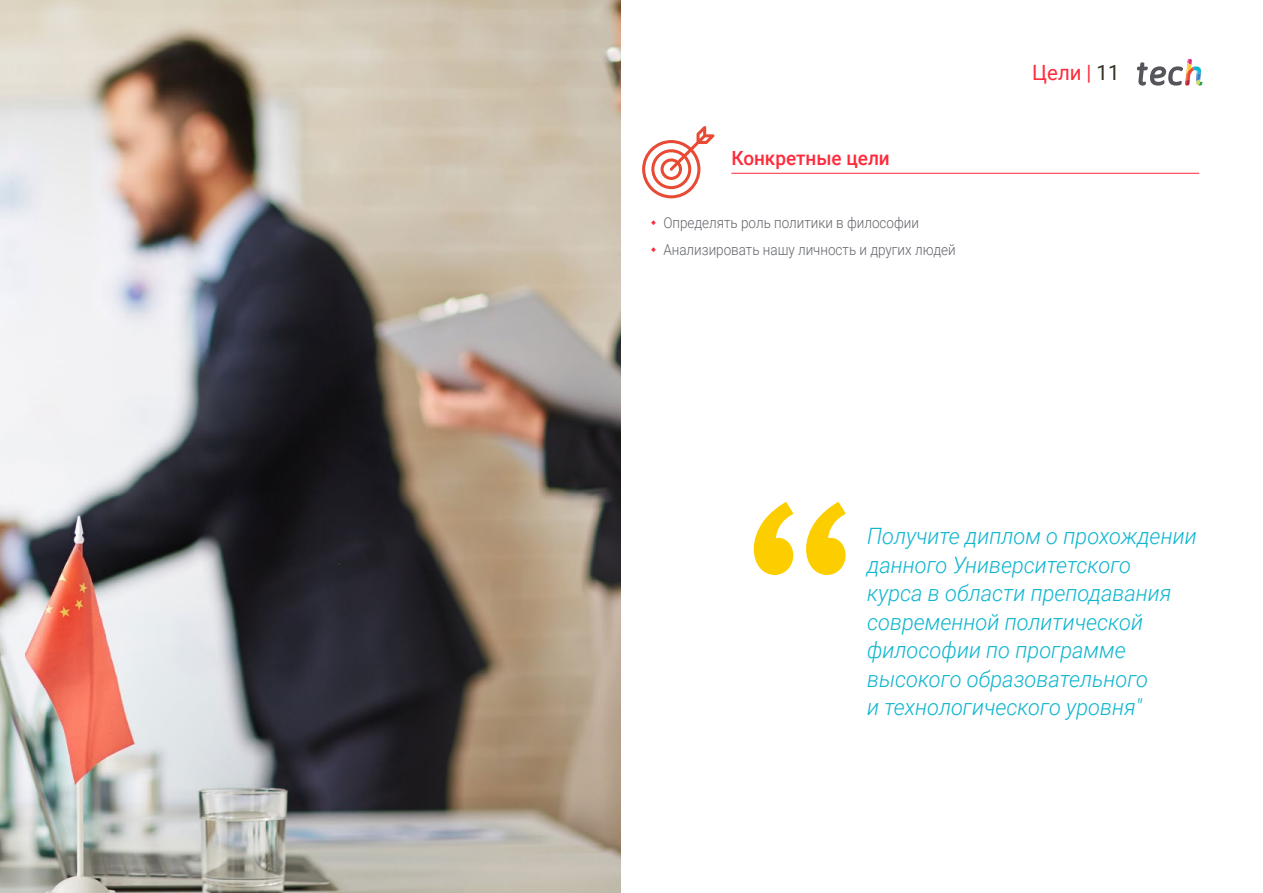
<style>
.page{position:relative;width:1263px;height:893px;background:#fff}
.page>*{position:absolute;margin:0;border:0;box-sizing:border-box;transform-origin:0 0}
.t1{font:italic 300 22.5px/28.5px "Roboto";color:#0fb6cf}
.t2{font:21px "Roboto";color:#ff293a}
.t3{font:500 19.5px "Roboto";color:#ff293a}
.t4{font:300 15px/26.7px "Roboto";color:#61646a;scale:.9 1}
.s1{color:#312e20}
</style>
<div class="page">
<hr style="left:731px;top:173px;width:468px;height:1px;background:#ff293a">
<svg style="left:642px;top:126px;width:72px;height:72px"></svg>
<svg style="left:1137px;top:59px;width:65px;height:27px"></svg>
<img style="left:0;top:0;width:621px;height:893px">
<svg style="left:754px;top:502px;width:92px;height:73px"></svg>
<p class="t3" style="left:731px;top:144px;width:160px">Конкретные цели</p>
<p class="t4" style="left:663px;top:209px;width:326px">Определять роль политики в философии<br>Анализировать нашу личность и других людей</p>
<p class="t2" style="left:1032px;top:57px;width:89px">Цели | <span class="s1">11</span></p>
<p class="t1" style="left:867px;top:521px;width:331px">Получите диплом о прохождении данного Университетского<br>курса в области преподавания современной политической философии по программе высокого образовательного<br>и технологического уровня"</p>
</div>
